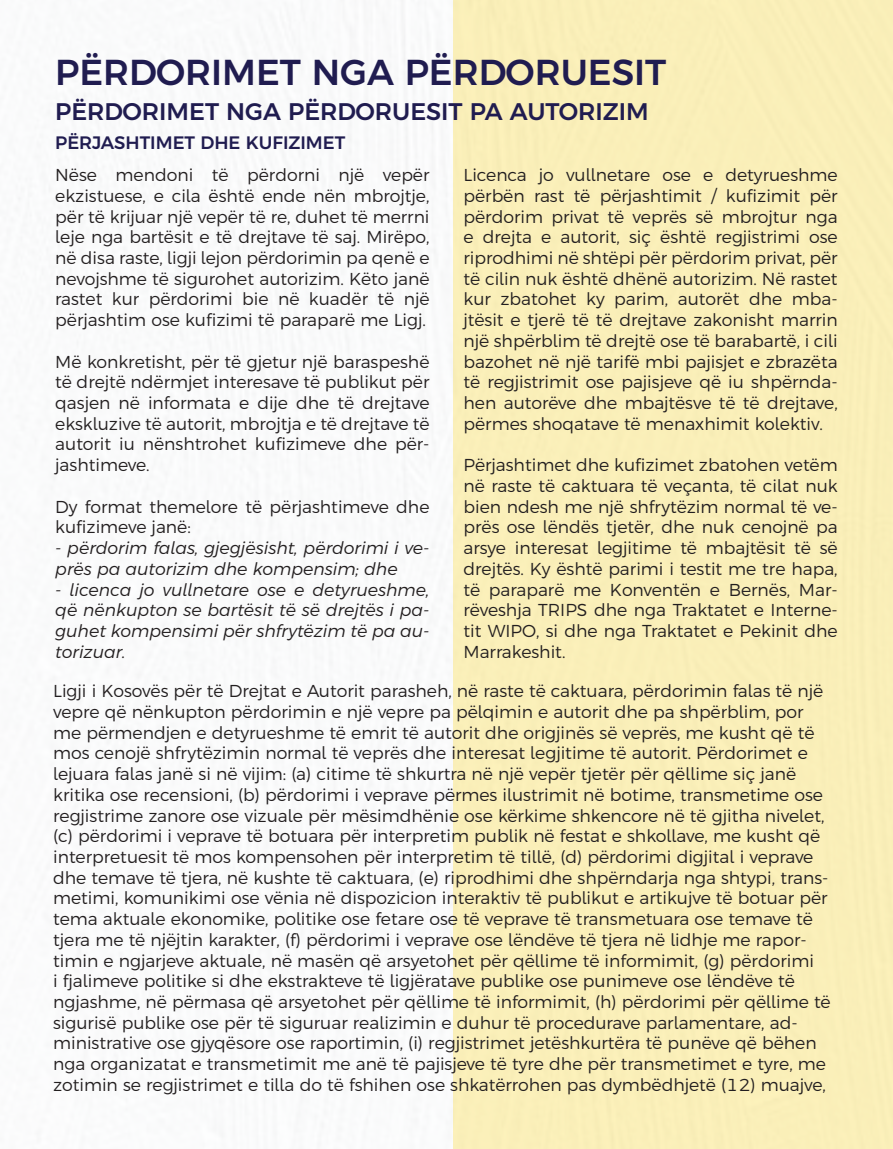
<style>
.page{position:relative;width:893px;height:1149px;background:#fff}
.page>*{position:absolute;margin:0;border:0;box-sizing:border-box;transform-origin:0 0}
.t1{font:500 36px "Argentum Sans";color:#201c50}
.t2{font:500 24px "Argentum Sans";color:#201c50}
.t3{font:500 18px "Argentum Sans";color:#201c50}
.t4{font:300 17.25px/20.7px "Argentum Sans";color:#231f20;text-align:justify}
.t5{font:italic 300 17.25px/20.7px "Argentum Sans";color:#231f20}
</style>
<div class="page">
<div style="left:452px;top:0;width:441px;height:1148px;background:#faefb8"></div>
<p class="t1" style="left:55px;top:44px;width:613px">PËRDORIMET NGA PËRDORUESIT</p>
<p class="t2" style="left:55px;top:92px;width:595px">PËRDORIMET NGA PËRDORUESIT PA AUTORIZIM</p>
<p class="t3" style="left:55px;top:129px;width:292px">PËRJASHTIMET DHE KUFIZIMET</p>
<p class="t4" style="left:55px;top:164px;width:376px">Nëse mendoni të përdorni një vepër ekzistuese, e cila është ende nën mbrojtje, për të krijuar një vepër të re, duhet të merrni leje nga bartësit e të drejtave të saj. Mirëpo, në disa raste, ligji lejon përdorimin pa qenë e nevojshme të sigurohet autorizim. Këto janë rastet kur përdorimi bie në kuadër të një përjashtim ose kufizimi të paraparë me Ligj.</p>
<p class="t4" style="left:55px;top:351px;width:376px">Më konkretisht, për të gjetur një baraspeshë të drejtë ndërmjet interesave të publikut për qasjen në informata e dije dhe të drejtave ekskluzive të autorit, mbrojtja e të drejtave të autorit iu nënshtrohet kufizimeve dhe për&shy;jashtimeve.</p>
<p class="t4" style="left:55px;top:495px;width:376px">Dy format themelore të përjashtimeve dhe kufizimeve janë:</p>
<p class="t5" style="left:55px;top:537px;width:376px">- përdorim falas, gjegjësisht, përdorimi i ve&shy;prës pa autorizim dhe kompensim; dhe</p>
<p class="t5" style="left:55px;top:578px;width:376px;text-align:justify">- licenca jo vullnetare ose e detyrueshme, që nënkupton se bartësit të së drejtës i pa&shy;guhet kompensimi për shfrytëzim të pa au&shy;torizuar.</p>
<p class="t4" style="left:463px;top:164px;width:376px">Licenca jo vullnetare ose e detyrueshme përbën rast të përjashtimit / kufizimit për përdorim privat të veprës së mbrojtur nga e drejta e autorit, siç është regjistrimi ose riprodhimi në shtëpi për përdorim privat, për të cilin nuk është dhënë autorizim. Në rastet kur zbatohet ky parim, autorët dhe mba&shy;jtësit e tjerë të të drejtave zakonisht marrin një shpërblim të drejtë ose të barabartë, i cili bazohet në një tarifë mbi pajisjet e zbrazëta të regjistrimit ose pajisjeve që iu shpërnda&shy;hen autorëve dhe mbajtësve të të drejtave, përmes shoqatave të menaxhimit kolektiv.</p>
<p class="t4" style="left:463px;top:454px;width:376px">Përjashtimet dhe kufizimet zbatohen vetëm në raste të caktuara të veçanta, të cilat nuk bien ndesh me një shfrytëzim normal të ve&shy;prës ose lëndës tjetër, dhe nuk cenojnë pa arsye interesat legjitime të mbajtësit të së drejtës. Ky është parimi i testit me tre hapa, të paraparë me Konventën e Bernës, Mar&shy;rëveshja TRIPS dhe nga Traktatet e Interne&shy;tit WIPO, si dhe nga Traktatet e Pekinit dhe Marrakeshit.</p>
<p class="t4" style="left:53px;top:680px;width:779px;text-align:left">Ligji i Kosovës për të Drejtat e Autorit parasheh, në raste të caktuara, përdorimin falas të një vepre që nënkupton përdorimin e një vepre pa pëlqimin e autorit dhe pa shpërblim, por me përmendjen e detyrueshme të emrit të autorit dhe origjinës së veprës, me kusht që të mos cenojë shfrytëzimin normal të veprës dhe interesat legjitime të autorit. Përdorimet e lejuara falas janë si në vijim: (a) citime të shkurtra në një vepër tjetër për qëllime siç janë kritika ose recensioni, (b) përdorimi i veprave përmes ilustrimit në botime, transmetime ose regjistrime zanore ose vizuale për mësimdhënie ose kërkime shkencore në të gjitha nivelet, (c) përdorimi i veprave të botuara për interpretim publik në festat e shkollave, me kusht që interpretuesit të mos kompensohen për interpretim të tillë, (d) përdorimi digjital i veprave dhe temave të tjera, në kushte të caktuara, (e) riprodhimi dhe shpërndarja nga shtypi, trans&shy;metimi, komunikimi ose vënia në dispozicion interaktiv të publikut e artikujve të botuar për tema aktuale ekonomike, politike ose fetare ose të veprave të transmetuara ose temave të tjera me të njëjtin karakter, (f) përdorimi i veprave ose lëndëve të tjera në lidhje me rapor&shy;timin e ngjarjeve aktuale, në masën që arsyetohet për qëllime të informimit, (g) përdorimi<br>i fjalimeve politike si dhe ekstrakteve të ligjëratave publike ose punimeve ose lëndëve të ngjashme, në përmasa që arsyetohet për qëllime të informimit, (h) përdorimi për qëllime të sigurisë publike ose për të siguruar realizimin e duhur të procedurave parlamentare, ad&shy;ministrative ose gjyqësore ose raportimin, (i) regjistrimet jetëshkurtëra të punëve që bëhen nga organizatat e transmetimit me anë të pajisjeve të tyre dhe për transmetimet e tyre, me zotimin se regjistrimet e tilla do të fshihen ose shkatërrohen pas dymbëdhjetë (12) muajve,</p>
</div>
